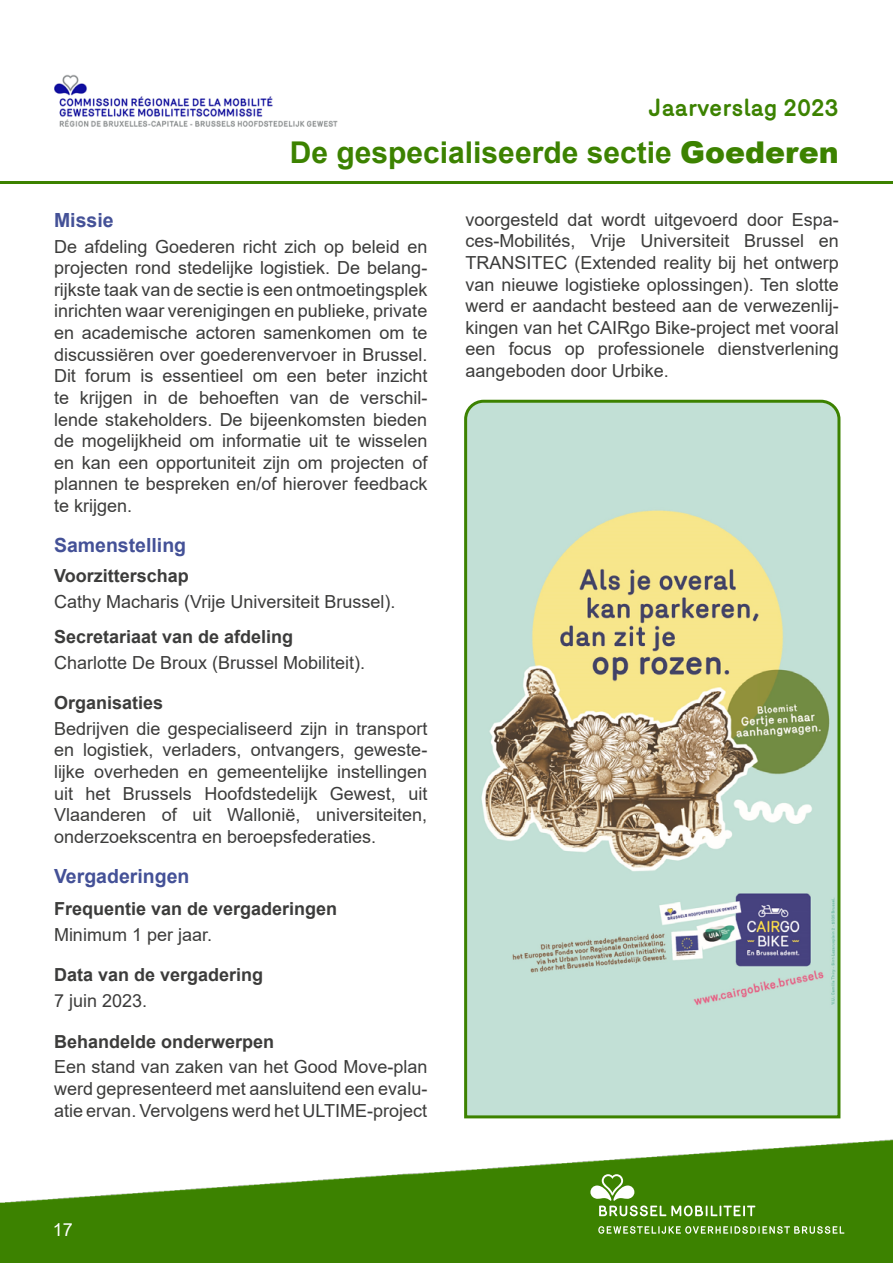
<style>
.page{position:relative;width:893px;height:1263px;background:#fff}
.page>*{position:absolute;margin:0;border:0;box-sizing:border-box;transform-origin:0 0}
.t1{font:700 30px "Arial";color:#3c8200}
.t2{font:700 24px "Merkury";color:#3c8200}
.t3{font:700 19.5px "Arial";color:#445197}
.t4{font:18px/21.6px "Arial";color:#3c3c3b;text-align:justify}
.t5{font:700 18px "Arial";color:#3c3c3b}
.t6{font:18px "Arial";color:#fff}
.s1{font-weight:900}
</style>
<div class="page">
<img style="left:0;top:1139px;width:893px;height:124px">
<hr style="left:0;top:182px;width:893px;height:2px;background:#3c8200">
<img style="left:54px;top:74px;width:284px;height:53px">
<svg style="left:590px;top:1174px;width:165px;height:42px;background:#5c962a"></svg>
<svg style="left:598px;top:1226px;width:246px;height:8px;background:#80ad5a"></svg>
<svg style="left:464px;top:399px;width:377px;height:720px;background:#beceb5"></svg>
<h2 class="t2" style="left:648px;top:90px;width:192px">Jaarverslag 2023</h2>
<h1 class="t1" style="left:290px;top:131px;width:551px">De gespecialiseerde sectie <span class="s1">Goederen</span></h1>
<p class="t3" style="left:54px;top:206px;width:61px">Missie</p>
<p class="t4" style="left:54px;top:235px;width:375px">De afdeling Goederen richt zich op beleid en projecten rond stedelijke logistiek. De belang&shy;rijkste taak van de sectie is een ontmoetingsplek inrichten waar verenigingen en publieke, private en academische actoren samenkomen om te discussiëren over goederenvervoer in Brussel.<br>Dit forum is essentieel om een beter inzicht te krijgen in de behoeften van de verschil&shy;lende stakeholders. De bijeenkomsten bieden de mogelijkheid om informatie uit te wisselen en kan een opportuniteit zijn om projecten of plannen te bespreken en/of hierover feedback te krijgen.</p>
<p class="t3" style="left:54px;top:532px;width:134px">Samenstelling</p>
<p class="t5" style="left:54px;top:563px;width:136px">Voorzitterschap</p>
<p class="t4" style="left:54px;top:591px;width:343px">Cathy Macharis (Vrije Universiteit Brussel).</p>
<p class="t5" style="left:54px;top:624px;width:241px">Secretariaat van de afdeling</p>
<p class="t4" style="left:54px;top:651px;width:313px">Charlotte De Broux (Brussel Mobiliteit).</p>
<p class="t5" style="left:54px;top:690px;width:111px">Organisaties</p>
<p class="t4" style="left:54px;top:717px;width:375px">Bedrijven die gespecialiseerd zijn in transport en logistiek, verladers, ontvangers, geweste&shy;lijke overheden en gemeentelijke instellingen uit het Brussels Hoofdstedelijk Gewest, uit Vlaanderen of uit Wallonië, universiteiten, onderzoekscentra en beroepsfederaties.</p>
<p class="t3" style="left:54px;top:862px;width:137px">Vergaderingen</p>
<p class="t5" style="left:54px;top:896px;width:285px">Frequentie van de vergaderingen</p>
<p class="t4" style="left:54px;top:924px;width:160px">Minimum 1 per jaar.</p>
<p class="t5" style="left:54px;top:962px;width:211px">Data van de vergadering</p>
<p class="t4" style="left:54px;top:990px;width:95px">7 juin 2023.</p>
<p class="t5" style="left:54px;top:1029px;width:222px">Behandelde onderwerpen</p>
<p class="t4" style="left:54px;top:1056px;width:375px">Een stand van zaken van het Good Move-plan werd gepresenteerd met aansluitend een evalu&shy;atie ervan. Vervolgens werd het ULTIME-project</p>
<p class="t4" style="left:466px;top:208px;width:375px">voorgesteld dat wordt uitgevoerd door Espa&shy;ces-Mobilités, Vrije Universiteit Brussel en TRANSITEC (Extended reality bij het ontwerp van nieuwe logistieke oplossingen). Ten slotte werd er aandacht besteed aan de verwezenlij&shy;kingen van het CAIRgo Bike-project met vooral een focus op professionele dienstverlening aangeboden door Urbike.</p>
<p class="t6" style="left:53px;top:1217px;width:22px">17</p>
</div>
